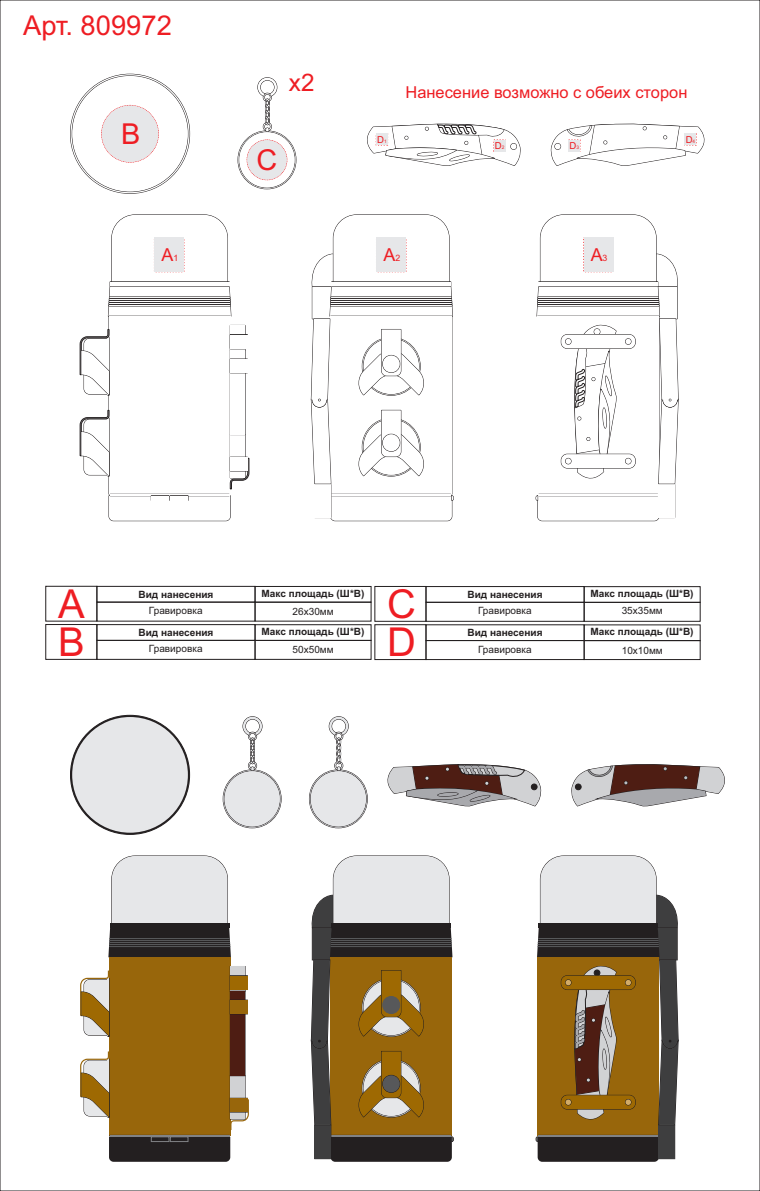
<style>
.page{position:relative;width:760px;height:1191px;background:#fff}
.page>*{position:absolute;margin:0;border:0;box-sizing:border-box;transform-origin:0 0}
.t1{font:39.88px/38.2px "Arial";color:#ee1d23}
.t2{font:28.8px "Arial";color:#ee1d23}
.t3{font:27.36px "Arial";color:#ee1d23}
.t4{font:24.2px "Arial";color:#ee1d23}
.t5{font:17.88px "Arial";color:#ee1d23}
.t6{font:16.44px "Arial";color:#ee1d23}
.t7{font:700 10.04px "Arial";color:#231f20}
.t8{font:10.04px "Arial";color:#231f20}
.t9{font:9.6px "Arial";color:#ee1d23}
.s1{font-size:4.8px}
.s2{font-size:8.8px}
</style>
<div class="page">
<svg style="left:571px;top:764px;width:154px;height:43px"></svg>
<svg style="left:551px;top:123px;width:154px;height:43px"></svg>
<svg style="left:387px;top:764px;width:154px;height:43px"></svg>
<svg style="left:367px;top:123px;width:153px;height:43px"></svg>
<svg style="left:70px;top:715px;width:120px;height:119px"></svg>
<div style="left:72px;top:717px;width:116px;height:115px;background:#e6e7e9;border-radius:50%"></div>
<svg style="left:70px;top:74px;width:120px;height:119px"></svg>
<div style="left:72px;top:76px;width:116px;height:116px;background:#fff;border-radius:50%"></div>
<svg style="left:108px;top:855px;width:123px;height:102px;background:#acacad"></svg>
<hr style="left:109px;top:938px;width:121px;height:1px;background:#57585a">
<hr style="left:109px;top:940px;width:121px;height:1px;background:#57585a">
<hr style="left:109px;top:942px;width:121px;height:1px;background:#57585a">
<hr style="left:109px;top:944px;width:121px;height:1px;background:#57585a">
<hr style="left:109px;top:946px;width:121px;height:1px;background:#57585a">
<div style="left:109px;top:1136px;width:121px;height:25px;background:#231f20"></div>
<div style="left:109px;top:957px;width:121px;height:178px;background:#98660b"></div>
<hr style="left:110px;top:1135px;width:119px;height:1px;background:#808285">
<div style="left:151px;top:1136px;width:18px;height:5px;border:1px solid #808285"></div>
<div style="left:170px;top:1136px;width:18px;height:5px;border:1px solid #808285"></div>
<svg style="left:230px;top:1099px;width:19px;height:31px"></svg>
<div style="left:230px;top:966px;width:15px;height:25px;background:#d1d2d4"></div>
<div style="left:230px;top:1075px;width:15px;height:44px;background:#d1d2d4"></div>
<div style="left:230px;top:991px;width:15px;height:84px;background:#4e1d13"></div>
<div style="left:230px;top:1000px;width:17px;height:14px;background:#98660b"></div>
<div style="left:230px;top:975px;width:17px;height:14px;background:#9e6902"></div>
<div style="left:230px;top:1098px;width:17px;height:14px;background:#98660b"></div>
<svg style="left:80px;top:970px;width:29px;height:66px;background:#c6b28c"></svg>
<svg style="left:80px;top:1051px;width:29px;height:66px;background:#c6b28c"></svg>
<svg style="left:80px;top:214px;width:169px;height:307px"></svg>
<div style="left:330px;top:957px;width:122px;height:178px;background:#98660b"></div>
<hr style="left:332px;top:1135px;width:119px;height:1px;background:#808285">
<div style="left:330px;top:1136px;width:123px;height:25px;background:#231f20"></div>
<div style="left:315px;top:1125px;width:16px;height:33px;background:#3e3e3f"></div>
<svg style="left:311px;top:855px;width:141px;height:270px"></svg>
<svg style="left:330px;top:495px;width:124px;height:26px"></svg>
<div style="left:315px;top:484px;width:16px;height:33px;background:#fff"></div>
<svg style="left:311px;top:214px;width:142px;height:270px"></svg>
<div style="left:537px;top:957px;width:122px;height:178px;background:#98660b"></div>
<hr style="left:539px;top:1135px;width:119px;height:1px;background:#808285">
<div style="left:536px;top:1136px;width:123px;height:25px;background:#231f20"></div>
<div style="left:658px;top:1125px;width:17px;height:33px;border:1px solid #231f20"></div>
<div style="left:658px;top:1125px;width:16px;height:33px;background:#3e3e3f"></div>
<svg style="left:537px;top:855px;width:142px;height:270px"></svg>
<svg style="left:535px;top:495px;width:124px;height:26px"></svg>
<div style="left:658px;top:484px;width:16px;height:33px;background:#fff"></div>
<svg style="left:536px;top:214px;width:143px;height:270px"></svg>
<svg style="left:223px;top:770px;width:58px;height:57px"></svg>
<div style="left:224px;top:771px;width:56px;height:55px;background:#e6e7e9;border-radius:50%"></div>
<svg style="left:243px;top:716px;width:19px;height:54px"></svg>
<svg style="left:309px;top:770px;width:58px;height:57px"></svg>
<div style="left:310px;top:771px;width:56px;height:55px;background:#e6e7e9;border-radius:50%"></div>
<svg style="left:329px;top:716px;width:19px;height:54px"></svg>
<svg style="left:238px;top:131px;width:58px;height:58px"></svg>
<svg style="left:239px;top:132px;width:56px;height:56px"></svg>
<svg style="left:257px;top:77px;width:20px;height:55px"></svg>
<div style="left:154px;top:238px;width:30px;height:34px;background:#e6e7e9"></div>
<div style="left:376px;top:238px;width:30px;height:34px;background:#e6e7e9"></div>
<div style="left:376px;top:134px;width:11px;height:11px;background:#e6e7e9"></div>
<div style="left:684px;top:134px;width:12px;height:11px;background:#e6e7e9"></div>
<div style="left:494px;top:140px;width:11px;height:11px;background:#e6e7e9"></div>
<div style="left:568px;top:140px;width:12px;height:11px;background:#e6e7e9"></div>
<div style="left:584px;top:238px;width:29px;height:34px;background:#e6e7e9"></div>
<div style="left:45px;top:586px;width:52px;height:35px;border:1px solid #231f20"></div>
<div style="left:45px;top:624px;width:52px;height:35px;border:1px solid #231f20"></div>
<div style="left:374px;top:586px;width:52px;height:35px;border:1px solid #231f20"></div>
<div style="left:374px;top:624px;width:52px;height:36px;border:1px solid #231f20"></div>
<div style="left:97px;top:586px;width:158px;height:16px;border:1px solid #231f20"></div>
<div style="left:97px;top:624px;width:158px;height:16px;border:1px solid #231f20"></div>
<div style="left:426px;top:586px;width:158px;height:16px;border:1px solid #231f20"></div>
<div style="left:97px;top:602px;width:158px;height:19px;border:1px solid #231f20"></div>
<div style="left:97px;top:640px;width:158px;height:19px;border:1px solid #231f20"></div>
<div style="left:426px;top:602px;width:158px;height:19px;border:1px solid #231f20"></div>
<div style="left:426px;top:640px;width:158px;height:20px;border:1px solid #231f20"></div>
<div style="left:255px;top:586px;width:116px;height:16px;border:1px solid #231f20"></div>
<div style="left:255px;top:624px;width:116px;height:17px;border:1px solid #231f20"></div>
<div style="left:584px;top:586px;width:116px;height:16px;border:1px solid #231f20"></div>
<div style="left:255px;top:602px;width:116px;height:19px;border:1px solid #231f20"></div>
<div style="left:255px;top:640px;width:116px;height:19px;border:1px solid #231f20"></div>
<div style="left:584px;top:602px;width:116px;height:19px;border:1px solid #231f20"></div>
<div style="left:584px;top:640px;width:116px;height:20px;border:1px solid #231f20"></div>
<div style="left:247px;top:140px;width:40px;height:40px;background:#e6e7e9;border-radius:50%"></div>
<div style="left:102px;top:105px;width:56px;height:57px;background:#e6e7e9;border-radius:50%"></div>
<h3 class="t3" style="left:23px;top:15px;width:150px">Арт. 809972</h3>
<h2 class="t2" style="left:121px;top:123px;width:21px">В</h2>
<h3 class="t4" style="left:289px;top:73px;width:27px">х2</h3>
<h2 class="t2" style="left:256px;top:149px;width:22px">C</h2>
<p class="t9" style="left:377px;top:136px;width:11px">D<span class="s1">1</span></p>
<h3 class="t6" style="left:405px;top:86px;width:283px">Нанесение возможно с обеих сторон</h3>
<p class="t9" style="left:495px;top:142px;width:11px">D<span class="s1">2</span></p>
<p class="t9" style="left:569px;top:142px;width:11px">D<span class="s1">3</span></p>
<p class="t9" style="left:685px;top:136px;width:11px">D<span class="s1">4</span></p>
<h3 class="t5" style="left:162px;top:248px;width:18px">А<span class="s2">1</span></h3>
<h3 class="t5" style="left:383px;top:248px;width:18px">А<span class="s2">2</span></h3>
<h3 class="t5" style="left:590px;top:248px;width:18px">А<span class="s2">3</span></h3>
<h1 class="t1" style="left:58px;top:588px;width:28px">А<br>В</h1>
<h1 class="t1" style="left:387px;top:588px;width:30px">С<br>D</h1>
<p class="t7" style="left:261px;top:589px;width:105px">Макс площадь (Ш*В)</p>
<p class="t7" style="left:261px;top:628px;width:105px">Макс площадь (Ш*В)</p>
<p class="t7" style="left:138px;top:590px;width:76px">Вид нанесения</p>
<p class="t7" style="left:138px;top:628px;width:76px">Вид нанесения</p>
<p class="t8" style="left:149px;top:607px;width:55px">Гравировка</p>
<p class="t8" style="left:149px;top:645px;width:55px">Гравировка</p>
<p class="t8" style="left:293px;top:608px;width:43px">26x30мм</p>
<p class="t8" style="left:293px;top:646px;width:43px">50х50мм</p>
<p class="t7" style="left:467px;top:590px;width:76px">Вид нанесения</p>
<p class="t7" style="left:467px;top:628px;width:76px">Вид нанесения</p>
<p class="t8" style="left:478px;top:607px;width:55px">Гравировка</p>
<p class="t8" style="left:478px;top:645px;width:55px">Гравировка</p>
<p class="t7" style="left:590px;top:590px;width:105px">Макс площадь (Ш*В)</p>
<p class="t7" style="left:590px;top:628px;width:105px">Макс площадь (Ш*В)</p>
<p class="t8" style="left:621px;top:607px;width:43px">35х35мм</p>
<p class="t8" style="left:622px;top:646px;width:43px">10x10мм</p>
</div>
